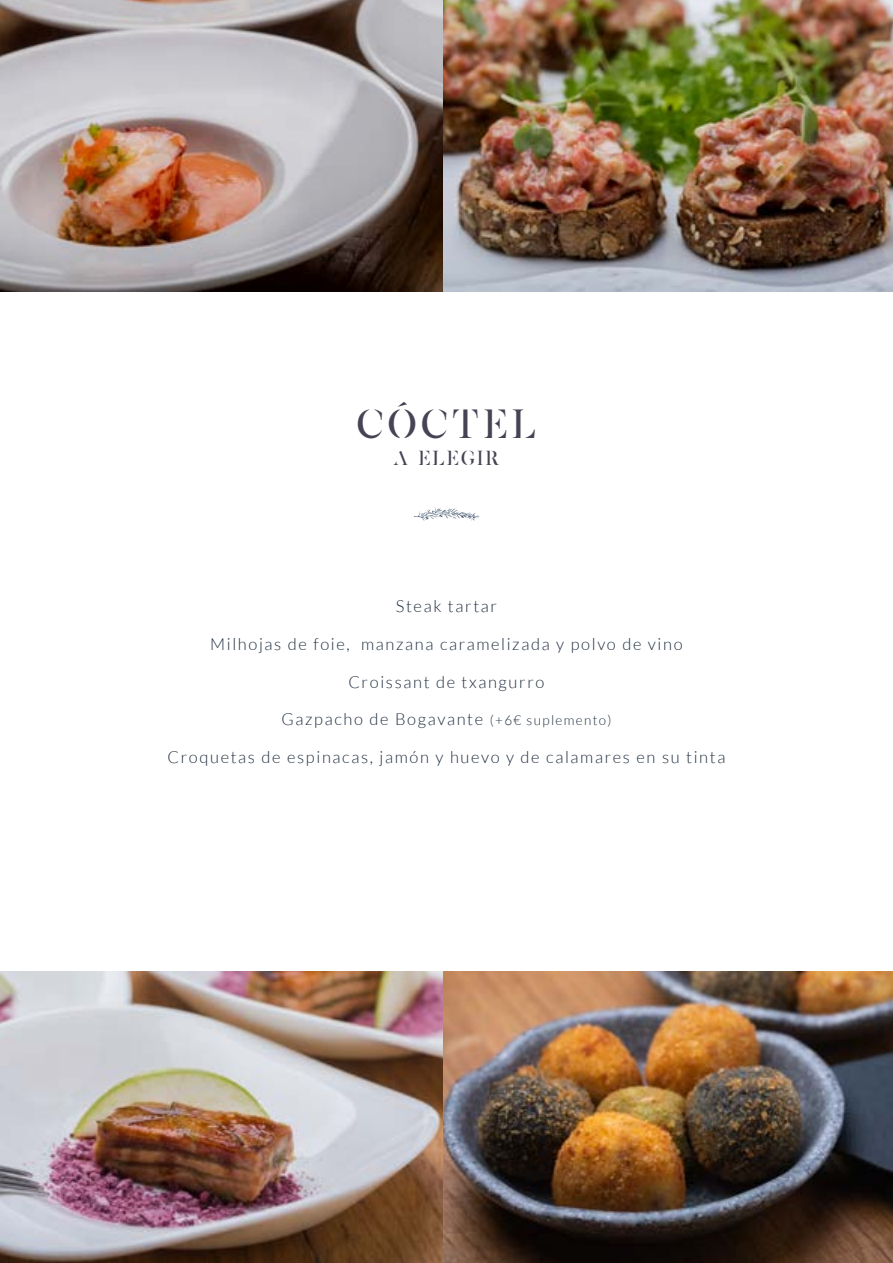
<style>
.page{position:relative;width:893px;height:1263px;background:#fff}
.page>*{position:absolute;margin:0;border:0;box-sizing:border-box;transform-origin:0 0}
.t1{font:39px "Exodus Demo Stencil";letter-spacing:.11em;color:#454454}
.t2{font:19.5px "Exodus Demo Stencil";letter-spacing:.11em;color:#454454}
.t3{font:300 16.5px "Lato";letter-spacing:.1em;color:#202e3f}
.s1{font-size:13.5px}
</style>
<div class="page">
<svg style="left:398px;top:402px;width:9px;height:5px"></svg>
<svg style="left:414px;top:507px;width:65px;height:14px"></svg>
<img style="left:0;top:0;width:893px;height:291px">
<img style="left:0;top:972px;width:893px;height:291px">
<h1 class="t1" style="left:357px;top:401px;width:181px">COCTEL</h1>
<p class="t2" style="left:393px;top:446px;width:108px">A ELEGIR</p>
<p class="t3" style="left:396px;top:598px;width:103px">Steak tartar</p>
<p class="t3" style="left:210px;top:635px;width:474px">Milhojas de foie, manzana caramelizada y polvo de vino</p>
<p class="t3" style="left:348px;top:673px;width:198px">Croissant de txangurro</p>
<p class="t3" style="left:281px;top:710px;width:332px">Gazpacho de Bogavante <span class="s1">(+6€ suplemento)</span></p>
<p class="t3" style="left:167px;top:748px;width:559px">Croquetas de espinacas, jamón y huevo y de calamares en su tinta</p>
</div>
